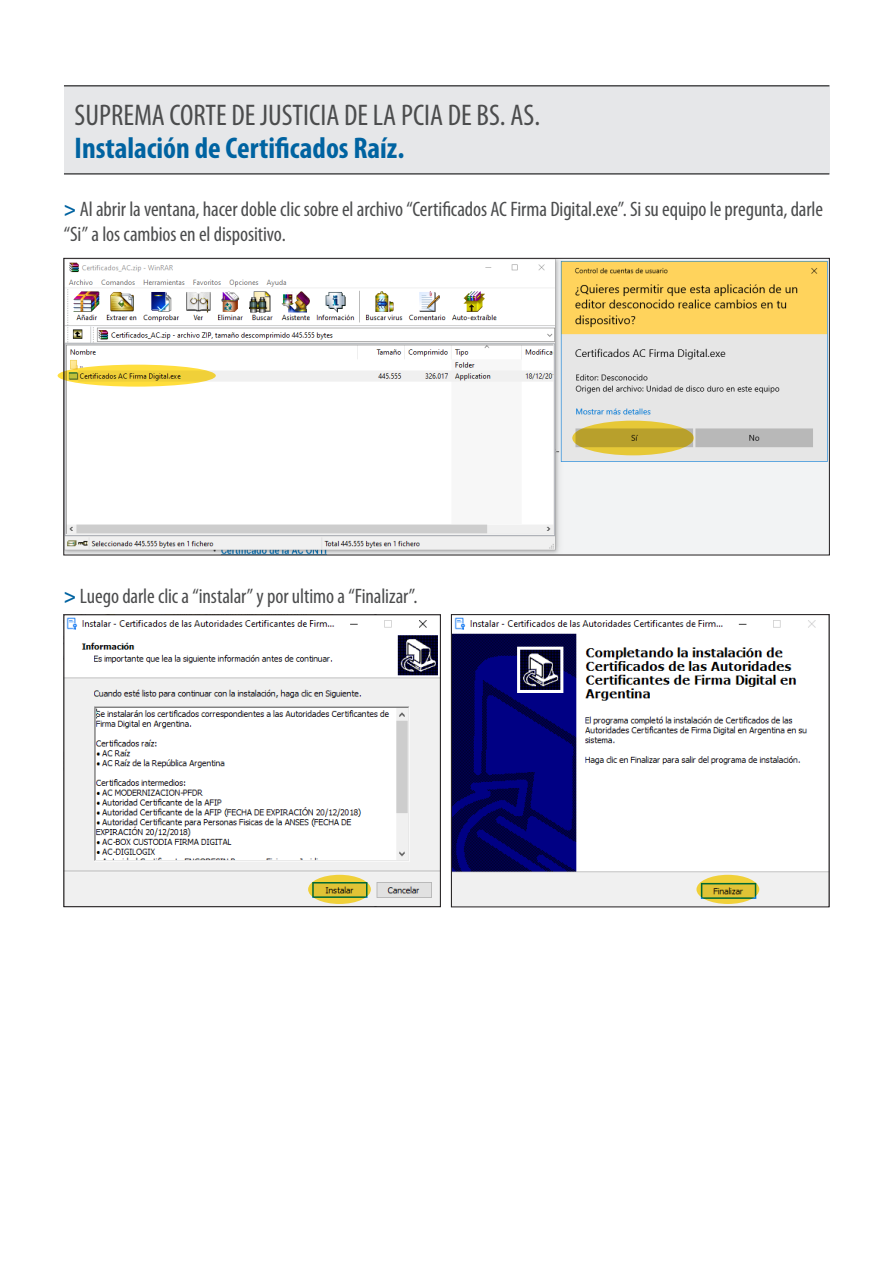
<style>
.page{position:relative;width:893px;height:1263px;background:#fff}
.page>*{position:absolute;margin:0;border:0;box-sizing:border-box;transform-origin:0 0}
.t1{font:condensed 30px "Myriad Pro";color:#4b4c4d}
.t2{font:700 condensed 30px "Myriad Pro";color:#0063a1}
.t3{font:condensed 21px/25.5px "Myriad Pro";letter-spacing:-.005em;color:#4b4c4d}
.s1{font-weight:700;color:#0063a1}
</style>
<div class="page">
<div style="left:64px;top:85px;width:766px;height:88px;background:#e6e7e9"></div>
<hr style="left:64px;top:85px;width:765px;height:2px;background:#4b4c4d">
<hr style="left:64px;top:173px;width:765px;height:2px;background:#4b4c4d">
<img style="left:66px;top:260px;width:762px;height:293px">
<svg style="left:58px;top:365px;width:158px;height:22px"></svg>
<svg style="left:572px;top:421px;width:122px;height:34px;fill:#b8a02c"></svg>
<img style="left:66px;top:617px;width:372px;height:288px">
<svg style="left:308px;top:875px;width:63px;height:29px"></svg>
<img style="left:453px;top:617px;width:374px;height:288px">
<div style="left:451px;top:614px;width:378px;height:293px;border:1px solid #231f20"></div>
<svg style="left:696px;top:875px;width:63px;height:29px"></svg>
<p class="t1" style="left:75px;top:96px;width:467px">SUPREMA CORTE DE JUSTICIA DE LA PCIA DE BS. AS.</p>
<p class="t2" style="left:75px;top:129px;width:331px">Instalación de Certificados Raíz.</p>
<p class="t3" style="left:64px;top:196px;width:761px"><span class="s1">&gt;</span> Al abrir la ventana, hacer doble clic sobre el archivo “Certificados AC Firma Digital.exe”. Si su equipo le pregunta, darle “Si” a los cambios en el dispositivo.</p>
<p class="t3" style="left:64px;top:583px;width:355px"><span class="s1">&gt;</span> Luego darle clic a “instalar” y por ultimo a “Finalizar”.</p>
</div>
